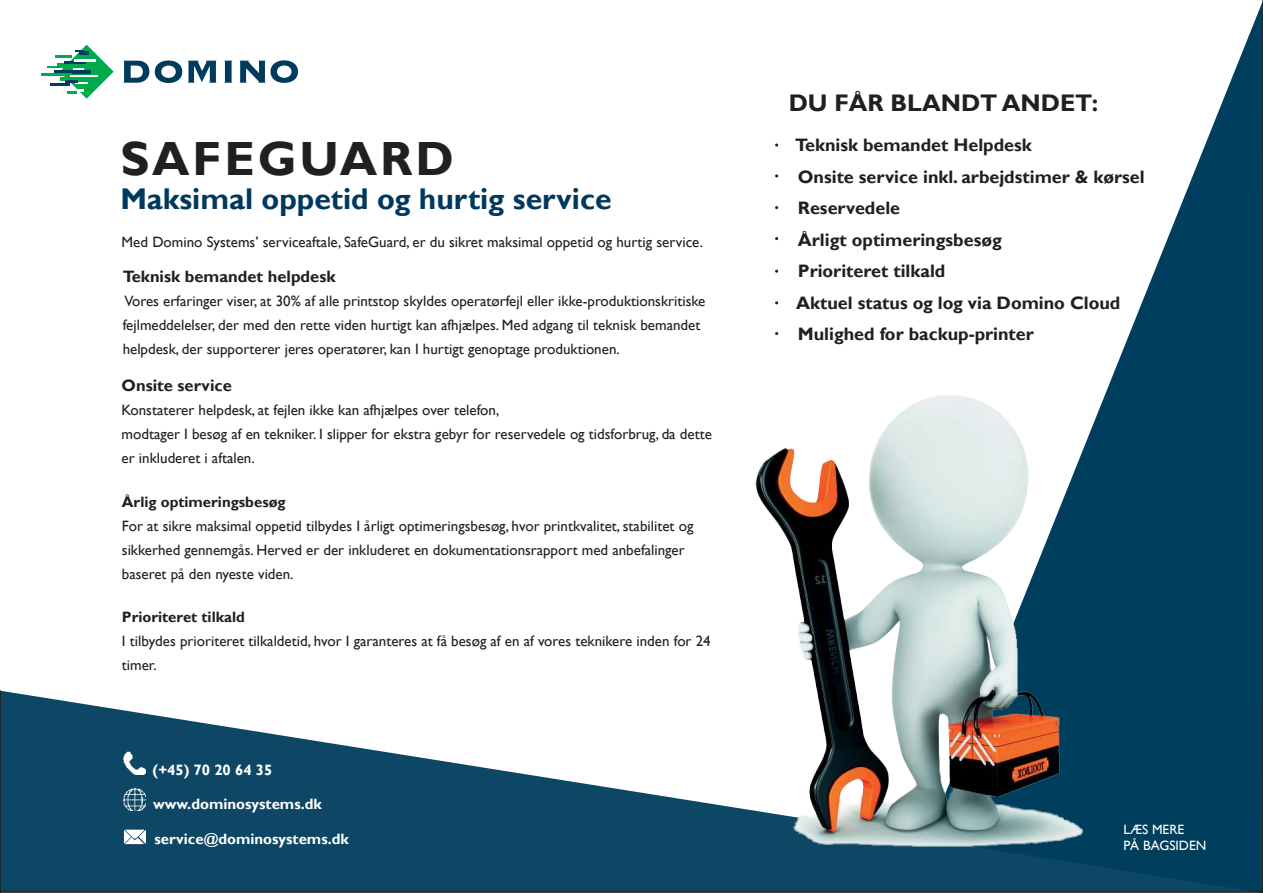
<style>
.page{position:relative;width:1263px;height:893px;background:#fff}
.page>*{position:absolute;margin:0;border:0;box-sizing:border-box;transform-origin:0 0}
.t1{font:700 48px "Gill Sans";letter-spacing:.06em;color:#221f1f}
.t2{font:700 30px "Gill Sans";color:#00395d}
.t3{font:700 24px "Gill Sans";color:#221f1f}
.t4{font:700 18px/31.5px "Gill Sans";color:#221f1f}
.t5{font:700 16.5px "Gill Sans";color:#221f1f}
.t6{font:15px/24px "Gill Sans";color:#221f1f}
.t7{font:700 15px "Gill Sans";color:#fff}
.t8{font:700 15px "Gill Sans";color:#221f1f}
.t9{font:13.5px/16.2px "Gill Sans";color:#fff}
</style>
<div class="page">
<svg style="left:1112px;top:0;width:151px;height:689px"></svg>
<svg style="left:0;top:691px;width:1263px;height:201px;fill:#0d4765"></svg>
<img style="left:123px;top:788px;width:23px;height:22px">
<img style="left:120px;top:823px;width:28px;height:28px">
<img style="left:124px;top:752px;width:21px;height:23px">
<img style="left:726px;top:377px;width:403px;height:496px">
<svg style="left:155px;top:60px;width:27px;height:23px"></svg>
<svg style="left:188px;top:61px;width:28px;height:22px"></svg>
<svg style="left:224px;top:61px;width:8px;height:22px"></svg>
<svg style="left:240px;top:60px;width:58px;height:23px"></svg>
<svg style="left:123px;top:61px;width:26px;height:22px"></svg>
<hr style="left:42px;top:73px;width:30px;height:3px;background:#00ab4e">
<svg style="left:47px;top:45px;width:67px;height:54px"></svg>
<h1 class="t1" style="left:120px;top:135px;width:335px">SAFEGUARD</h1>
<h2 class="t2" style="left:120px;top:184px;width:493px">Maksimal oppetid og hurtig service</h2>
<p class="t6" style="left:122px;top:231px;width:583px">Med Domino Systems’ serviceaftale, SafeGuard, er du sikret maksimal oppetid og hurtig service.</p>
<p class="t5" style="left:123px;top:268px;width:214px">Teknisk bemandet helpdesk</p>
<p class="t6" style="left:123px;top:290px;width:584px">Vores erfaringer viser, at 30% af alle printstop skyldes operatørfejl eller ikke-produktionskritiske fejlmeddelelser, der med den rette viden hurtigt kan afhjælpes. Med adgang til teknisk bemandet helpdesk, der supporterer jeres operatører, kan I hurtigt genoptage produktionen.</p>
<p class="t5" style="left:122px;top:378px;width:112px">Onsite service</p>
<p class="t6" style="left:122px;top:399px;width:592px">Konstaterer helpdesk, at fejlen ikke kan afhjælpes over telefon,<br>modtager I besøg af en tekniker. I slipper for ekstra gebyr for reservedele og tidsforbrug, da dette er inkluderet i aftalen.</p>
<p class="t8" style="left:122px;top:494px;width:165px">Årlig optimeringsbesøg</p>
<p class="t6" style="left:122px;top:515px;width:573px">For at sikre maksimal oppetid tilbydes I årligt optimeringsbesøg, hvor printkvalitet, stabilitet og sikkerhed gennemgås. Herved er der inkluderet en dokumentationsrapport med anbefalinger baseret på den nyeste viden.</p>
<p class="t8" style="left:122px;top:610px;width:124px">Prioriteret tilkald</p>
<p class="t6" style="left:122px;top:630px;width:590px">I tilbydes prioriteret tilkaldetid, hvor I garanteres at få besøg af en af vores teknikere inden for 24 timer.</p>
<p class="t7" style="left:153px;top:762px;width:121px">(+45) 70 20 64 35</p>
<p class="t7" style="left:153px;top:797px;width:170px">www.dominosystems.dk</p>
<p class="t7" style="left:154px;top:831px;width:196px">service@dominosystems.dk</p>
<h3 class="t3" style="left:789px;top:91px;width:311px">DU FÅR BLANDT ANDET:</h3>
<p class="t4" style="left:795px;top:130px;width:351px">Teknisk bemandet Helpdesk<br>Onsite service inkl. arbejdstimer &amp; kørsel<br>Reservedele<br>Årligt optimeringsbesøg<br>Prioriteret tilkald<br>Aktuel status og log via Domino Cloud<br>Mulighed for backup-printer</p>
<p class="t9" style="left:1123px;top:822px;width:84px">LÆS MERE<br>PÅ BAGSIDEN</p>
</div>
